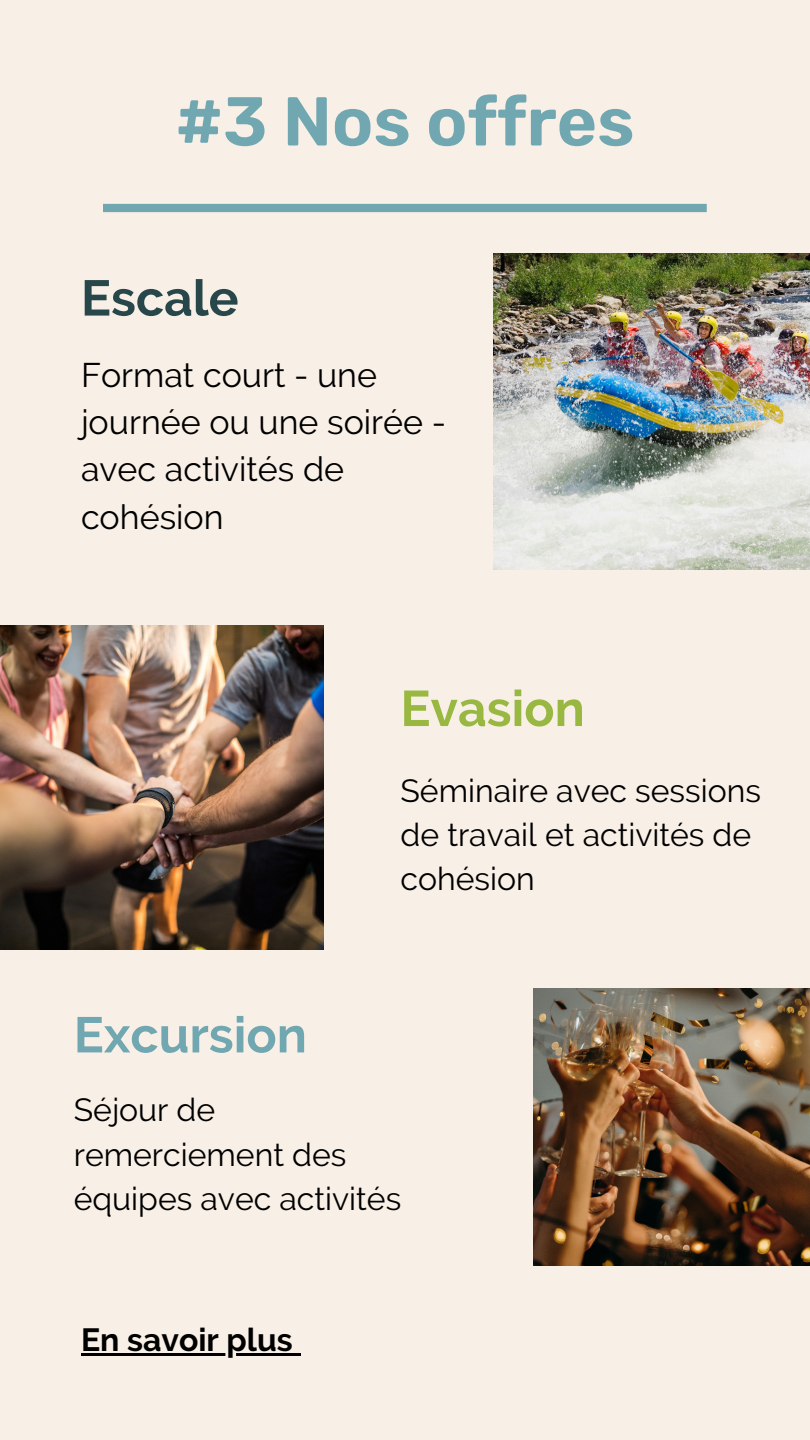
<style>
.page{position:relative;width:810px;height:1440px;background:#f8efe6}
.page>*{position:absolute;margin:0;border:0;box-sizing:border-box;transform-origin:0 0}
.t1{font:600 69px "Rubik";color:#71a7b1}
.t2{font:700 50px "Raleway";color:#71a7b1}
.t3{font:700 50px "Raleway";color:#99b841}
.t4{font:700 50px "Raleway";color:#28474b}
.t5{font:34px/47.2px "Raleway";color:#000}
.t6{font:32px/44.2px "Raleway";color:#000}
.t7{font:700 32px "Raleway";color:#000}
</style>
<div class="page">
<div style="left:103px;top:204px;width:604px;height:8px;background:#71a7b1"></div>
<img style="left:0;top:626px;width:323px;height:323px">
<img style="left:533px;top:989px;width:277px;height:276px">
<img style="left:494px;top:253px;width:316px;height:317px">
<hr style="left:81px;top:1353px;width:212px;height:3px;background:#000">
<svg style="left:293px;top:1353px;width:7px;height:3px"></svg>
<h1 class="t1" style="left:175px;top:83px;width:461px">#3 Nos offres</h1>
<h2 class="t4" style="left:81px;top:269px;width:159px">Escale</h2>
<p class="t5" style="left:81px;top:351px;width:367px">Format court - une journée ou une soirée - avec activités de cohésion</p>
<h2 class="t3" style="left:400px;top:680px;width:186px">Evasion</h2>
<h2 class="t2" style="left:74px;top:1006px;width:235px">Excursion</h2>
<p class="t6" style="left:401px;top:768px;width:362px">Séminaire avec sessions de travail et activités de cohésion</p>
<p class="t6" style="left:74px;top:1088px;width:329px">Séjour de remerciement des équipes avec activités</p>
<p class="t7" style="left:81px;top:1321px;width:213px">En savoir plus</p>
</div>
